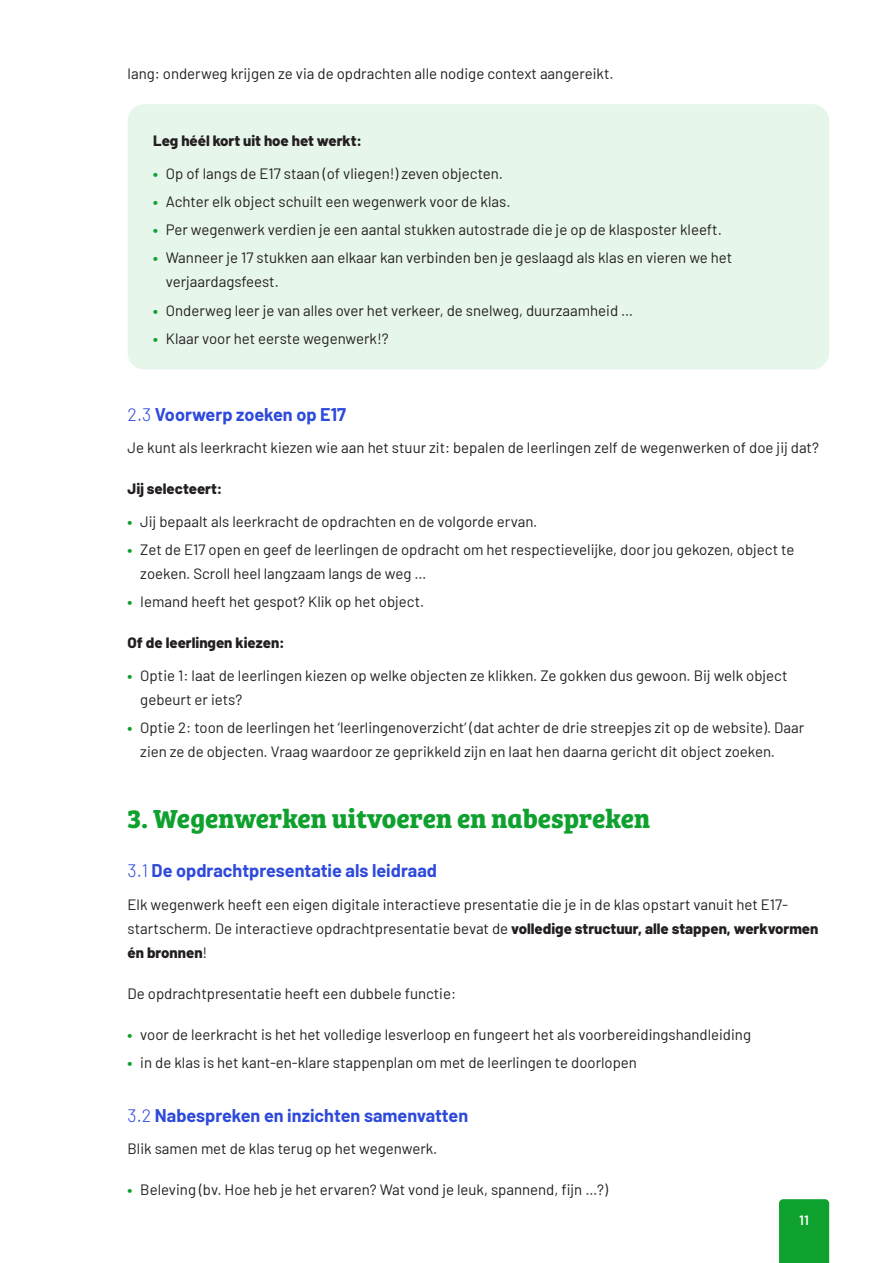
<style>
.page{position:relative;width:893px;height:1263px;background:#fff}
.page>*{position:absolute;margin:0;border:0;box-sizing:border-box;transform-origin:0 0}
.t1{font:700 27px "Bree Serif";color:#0fa12e}
.t2{font:700 18px "Barlow";color:#2e4adb}
.t3{font:15px/24px "Barlow";color:#231f20}
.t4{font:800 15px "Barlow";color:#231f20}
.t5{font:600 13.5px "Barlow";color:#fff}
.s1{font-weight:800;color:#0fa12e}
.s2{font-weight:300}
.s3{font-weight:800}
</style>
<div class="page">
<div style="left:779px;top:1199px;width:50px;height:64px;background:#0fa12e"></div>
<div style="left:128px;top:104px;width:701px;height:265px;background:#e7f6ea;border-radius:17px"></div>
<p class="t3" style="left:128px;top:60px;width:488px">lang: onderweg krijgen ze via de opdrachten alle nodige context aangereikt.</p>
<p class="t4" style="left:153px;top:130px;width:211px">Leg héél kort uit hoe het werkt:</p>
<p class="t3" style="left:153px;top:160px;width:351px"><span class="s1">•</span> Op of langs de E17 staan (of vliegen!) zeven objecten.</p>
<p class="t3" style="left:153px;top:188px;width:359px"><span class="s1">•</span> Achter elk object schuilt een wegenwerk voor de klas.</p>
<p class="t3" style="left:153px;top:217px;width:570px"><span class="s1">•</span> Per wegenwerk verdien je een aantal stukken autostrade die je op de klasposter kleeft.</p>
<p class="t3" style="left:166px;top:245px;width:568px;text-indent:-13px"><span class="s1">•</span> Wanneer je 17 stukken aan elkaar kan verbinden ben je geslaagd als klas en vieren we het verjaardagsfeest.</p>
<p class="t3" style="left:153px;top:297px;width:482px"><span class="s1">•</span> Onderweg leer je van alles over het verkeer, de snelweg, duurzaamheid …</p>
<p class="t3" style="left:153px;top:325px;width:237px"><span class="s1">•</span> Klaar voor het eerste wegenwerk!?</p>
<h3 class="t2" style="left:128px;top:401px;width:220px"><span class="s2">2.3</span> Voorwerp zoeken op E17</h3>
<p class="t3" style="left:128px;top:434px;width:693px">Je kunt als leerkracht kiezen wie aan het stuur zit: bepalen de leerlingen zelf de wegenwerken of doe jij dat?</p>
<p class="t4" style="left:128px;top:477px;width:96px">Jij selecteert:</p>
<p class="t3" style="left:128px;top:508px;width:411px"><span class="s1">•</span> Jij bepaalt als leerkracht de opdrachten en de volgorde ervan.</p>
<p class="t3" style="left:140px;top:536px;width:656px;text-indent:-13px"><span class="s1">•</span> Zet de E17 open en geef de leerlingen de opdracht om het respectievelijke, door jou gekozen, object te zoeken. Scroll heel langzaam langs de weg …</p>
<p class="t3" style="left:128px;top:589px;width:298px"><span class="s1">•</span> Iemand heeft het gespot? Klik op het object.</p>
<p class="t4" style="left:128px;top:631px;width:159px">Of de leerlingen kiezen:</p>
<p class="t3" style="left:140px;top:662px;width:649px;text-indent:-13px"><span class="s1">•</span> Optie 1: laat de leerlingen kiezen op welke objecten ze klikken. Ze gokken dus gewoon. Bij welk object gebeurt er iets?</p>
<p class="t3" style="left:140px;top:714px;width:665px;text-indent:-13px"><span class="s1">•</span> Optie 2: toon de leerlingen het ‘leerlingenoverzicht’ (dat achter de drie streepjes zit op de website). Daar zien ze de objecten. Vraag waardoor ze geprikkeld zijn en laat hen daarna gericht dit object zoeken.</p>
<h2 class="t1" style="left:128px;top:797px;width:524px">3. Wegenwerken uitvoeren en nabespreken</h2>
<h3 class="t2" style="left:128px;top:857px;width:311px"><span class="s2">3.1</span> De opdrachtpresentatie als leidraad</h3>
<p class="t3" style="left:128px;top:891px;width:692px">Elk wegenwerk heeft een eigen digitale interactieve presentatie die je in de klas opstart vanuit het E17- startscherm. De interactieve opdrachtpresentatie bevat de <span class="s3">volledige structuur, alle stappen, werkvormen én bronnen</span>!</p>
<p class="t3" style="left:128px;top:980px;width:330px">De opdrachtpresentatie heeft een dubbele functie:</p>
<p class="t3" style="left:128px;top:1021px;width:625px"><span class="s1">•</span> voor de leerkracht is het het volledige lesverloop en fungeert het als voorbereidingshandleiding</p>
<p class="t3" style="left:128px;top:1049px;width:511px"><span class="s1">•</span> in de klas is het kant-en-klare stappenplan om met de leerlingen te doorlopen</p>
<h3 class="t2" style="left:128px;top:1102px;width:342px"><span class="s2">3.2</span> Nabespreken en inzichten samenvatten</h3>
<p class="t3" style="left:128px;top:1135px;width:311px">Blik samen met de klas terug op het wegenwerk.</p>
<p class="t3" style="left:128px;top:1176px;width:482px"><span class="s1">•</span> Beleving (bv. Hoe heb je het ervaren? Wat vond je leuk, spannend, fijn …?)</p>
<p class="t5" style="left:799px;top:1211px;width:11px">11</p>
</div>
